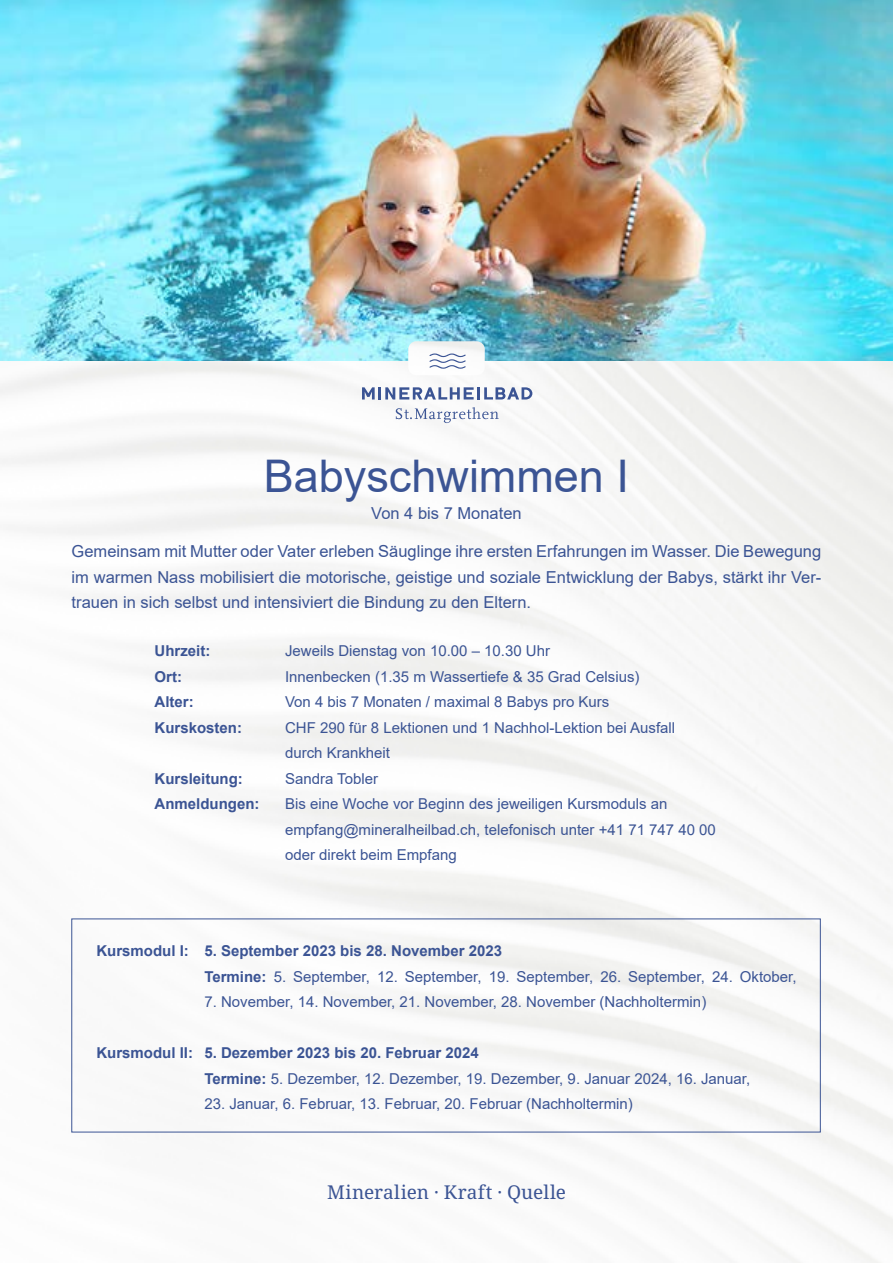
<style>
.page{position:relative;width:893px;height:1263px;background:#fff}
.page>*{position:absolute;margin:0;border:0;box-sizing:border-box;transform-origin:0 0}
.t1{font:45px "Arial";color:#3b5494}
.t2{font:19.05px "Noto Serif";letter-spacing:.005em;color:#3b5494}
.t3{font:16.5px/25.5px "Arial";color:#3b5494;text-align:justify}
.t4{font:15px/25.5px "Arial";color:#3b5494}
.t5{font:700 15px "Arial";color:#3b5494}
.s1{font-weight:700}
</style>
<div class="page">
<img style="left:0;top:361px;width:893px;height:902px">
<img style="left:0;top:0;width:893px;height:361px">
<img style="left:408px;top:341px;width:77px;height:34px">
<svg style="left:429px;top:353px;width:37px;height:16px"></svg>
<svg style="left:396px;top:407px;width:103px;height:16px"></svg>
<svg style="left:362px;top:387px;width:170px;height:12px"></svg>
<h1 class="t1" style="left:264px;top:445px;width:367px">Babyschwimmen I</h1>
<p class="t3" style="left:371px;top:501px;width:152px">Von 4 bis 7 Monaten</p>
<p class="t3" style="left:72px;top:539px;width:751px">Gemeinsam mit Mutter oder Vater erleben Säuglinge ihre ersten Erfahrungen im Wasser. Die Bewegung im warmen Nass mobilisiert die motorische, geistige und soziale Entwicklung der Babys, stärkt ihr Ver&shy;trauen in sich selbst und intensiviert die Bindung zu den Eltern.</p>
<p class="t5" style="left:154px;top:640px;width:57px">Uhrzeit:</p>
<p class="t4" style="left:285px;top:638px;width:267px">Jeweils Dienstag von 10.00 – 10.30 Uhr</p>
<p class="t5" style="left:154px;top:666px;width:29px">Ort:</p>
<p class="t4" style="left:285px;top:664px;width:356px">Innenbecken (1.35 m Wassertiefe &amp; 35 Grad Celsius)</p>
<p class="t5" style="left:154px;top:691px;width:41px">Alter:</p>
<p class="t4" style="left:285px;top:689px;width:326px">Von 4 bis 7 Monaten / maximal 8 Babys pro Kurs</p>
<p class="t5" style="left:154px;top:717px;width:89px">Kurskosten:</p>
<p class="t4" style="left:285px;top:715px;width:392px">CHF 290 für 8 Lektionen und 1 Nachhol-Lektion bei Ausfall durch Krankheit</p>
<p class="t5" style="left:154px;top:768px;width:90px">Kursleitung:</p>
<p class="t4" style="left:285px;top:766px;width:95px">Sandra Tobler</p>
<p class="t5" style="left:154px;top:793px;width:107px">Anmeldungen:</p>
<p class="t4" style="left:285px;top:791px;width:432px">Bis eine Woche vor Beginn des jeweiligen Kursmoduls an empfang@mineralheilbad.ch, telefonisch unter +41 71 747 40 00 oder direkt beim Empfang</p>
<p class="t4" style="left:204px;top:938px;width:594px;text-indent:-108px"><span class="s1">Kursmodul I: 5. September 2023 bis 28. November 2023<br>Termine:</span> 5. September, 12. September, 19. September, 26. September, 24. Oktober,</p>
<p class="t4" style="left:204px;top:989px;width:503px">7. November, 14. November, 21. November, 28. November (Nachholtermin)</p>
<p class="t4" style="left:204px;top:1040px;width:547px;text-indent:-108px"><span class="s1">Kursmodul II: 5. Dezember 2023 bis 20. Februar 2024<br>Termine:</span> 5. Dezember, 12. Dezember, 19. Dezember, 9. Januar 2024, 16. Januar,</p>
<p class="t4" style="left:204px;top:1091px;width:430px">23. Januar, 6. Februar, 13. Februar, 20. Februar (Nachholtermin)</p>
<p class="t2" style="left:327px;top:1179px;width:240px">Mineralien · Kraft · Quelle</p>
</div>
